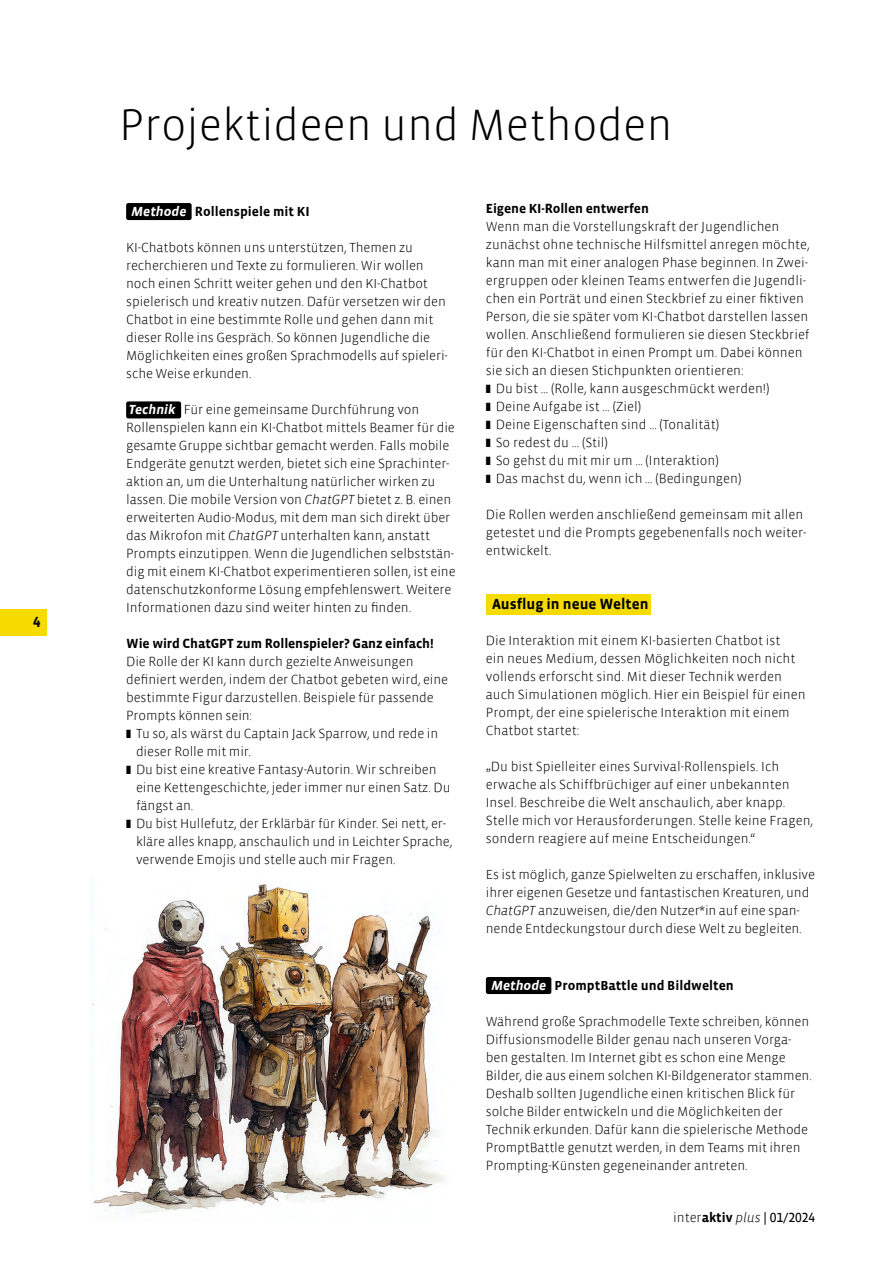
<style>
.page{position:relative;width:893px;height:1263px;background:#fff}
.page>*{position:absolute;margin:0;border:0;box-sizing:border-box;transform-origin:0 0}
.t1{font:300 45px "Vista Sans";color:#000}
.t2{font:700 15px "Vista Sans";color:#000}
.t3{font:700 15px "Vista Sans Alt";color:#000}
.t4{font:300 13.5px/18px "Vista Sans";letter-spacing:-.01em;color:#000}
.t5{font:700 13.5px "Vista Sans";letter-spacing:-.01em;color:#000}
.t6{font:13.5px "Vista Sans Alt Reg";color:#000}
.s1{font-style:italic;color:#fff}
.s2{font-weight:700;font-style:italic;color:#fff}
.s3{font-style:italic}
.s4{font-family:"Vista Sans";font-weight:300}
.s5{font-family:"Vista Sans";font-weight:700}
.s6{font-family:"Vista Sans Alt Light Ita"}
</style>
<div class="page">
<div style="left:126px;top:401px;width:55px;height:17px;background:#000;border-radius:2px"></div>
<div style="left:486px;top:977px;width:65px;height:17px;background:#000;border-radius:2px"></div>
<div style="left:126px;top:203px;width:66px;height:17px;background:#000;border-radius:2px"></div>
<div style="left:486px;top:595px;width:165px;height:20px;background:#f6db00"></div>
<div style="left:0;top:609px;width:47px;height:26px;background:#f6db00"></div>
<img style="left:92px;top:884px;width:353px;height:329px">
<p class="t3" style="left:33px;top:614px;width:9px">4</p>
<h1 class="t1" style="left:119px;top:102px;width:555px">Projektideen und Methoden</h1>
<p class="t5" style="left:132px;top:204px;width:180px"><span class="s1">Methode</span> Rollenspiele mit KI</p>
<p class="t4" style="left:126px;top:239px;width:323px">KI-Chatbots können uns unterstützen, Themen zu recherchieren und Texte zu formulieren. Wir wollen noch einen Schritt weiter gehen und den KI-Chatbot spielerisch und kreativ nutzen. Dafür versetzen wir den Chatbot in eine bestimmte Rolle und gehen dann mit dieser Rolle ins Gespräch. So können Jugendliche die Möglichkeiten eines großen Sprachmodells auf spieleri&shy;sche Weise erkunden.</p>
<p class="t4" style="left:126px;top:401px;width:331px"><span class="s2">Technik</span> Für eine gemeinsame Durchführung von Rollenspielen kann ein KI-Chatbot mittels Beamer für die gesamte Gruppe sichtbar gemacht werden. Falls mobile Endgeräte genutzt werden, bietet sich eine Sprachinter&shy;aktion an, um die Unterhaltung natürlicher wirken zu lassen. Die mobile Version von <span class="s3">ChatGPT</span> bietet z. B. einen erweiterten Audio-Modus, mit dem man sich direkt über das Mikrofon mit <span class="s3">ChatGPT</span> unterhalten kann, anstatt Prompts einzutippen. Wenn die Jugendlichen selbststän&shy;dig mit einem KI-Chatbot experimentieren sollen, ist eine datenschutzkonforme Lösung empfehlenswert. Weitere Informationen dazu sind weiter hinten zu finden.</p>
<p class="t5" style="left:126px;top:636px;width:309px">Wie wird ChatGPT zum Rollenspieler? Ganz einfach!</p>
<p class="t4" style="left:126px;top:653px;width:324px">Die Rolle der KI kann durch gezielte Anweisungen definiert werden, indem der Chatbot gebeten wird, eine bestimmte Figur darzustellen. Beispiele für passende Prompts können sein:</p>
<p class="t4" style="left:136px;top:725px;width:318px">Tu so, als wärst du Captain Jack Sparrow, und rede in dieser Rolle mit mir.<br>Du bist eine kreative Fantasy-Autorin. Wir schreiben eine Kettengeschichte, jeder immer nur einen Satz. Du fängst an.<br>Du bist Hullefutz, der Erklärbär für Kinder. Sei nett, er&shy;kläre alles knapp, anschaulich und in Leichter Sprache, verwende Emojis und stelle auch mir Fragen.</p>
<p class="t5" style="left:486px;top:202px;width:165px">Eigene KI-Rollen entwerfen</p>
<p class="t4" style="left:486px;top:218px;width:295px">Wenn man die Vorstellungskraft der Jugendlichen</p>
<p class="t4" style="left:486px;top:236px;width:325px">zunächst ohne technische Hilfsmittel anregen möchte,</p>
<p class="t4" style="left:486px;top:254px;width:324px">kann man mit einer analogen Phase beginnen. In Zwei-</p>
<p class="t4" style="left:486px;top:272px;width:322px">ergruppen oder kleinen Teams entwerfen die Jugendli-</p>
<p class="t4" style="left:486px;top:290px;width:320px">chen ein Porträt und einen Steckbrief zu einer fiktiven</p>
<p class="t4" style="left:486px;top:308px;width:324px">Person, die sie später vom KI-Chatbot darstellen lassen</p>
<p class="t4" style="left:486px;top:326px;width:325px">wollen. Anschließend formulieren sie diesen Steckbrief</p>
<p class="t4" style="left:486px;top:344px;width:318px">für den KI-Chatbot in einen Prompt um. Dabei können</p>
<p class="t4" style="left:486px;top:362px;width:259px">sie sich an diesen Stichpunkten orientieren:</p>
<p class="t4" style="left:496px;top:380px;width:275px">Du bist … (Rolle, kann ausgeschmückt werden!)</p>
<p class="t4" style="left:496px;top:398px;width:147px">Deine Aufgabe ist … (Ziel)</p>
<p class="t4" style="left:496px;top:416px;width:225px">Deine Eigenschaften sind … (Tonalität)</p>
<p class="t4" style="left:496px;top:434px;width:114px">So redest du … (Stil)</p>
<p class="t4" style="left:496px;top:452px;width:224px">So gehst du mit mir um … (Interaktion)</p>
<p class="t4" style="left:496px;top:470px;width:247px">Das machst du, wenn ich … (Bedingungen)</p>
<p class="t4" style="left:486px;top:506px;width:322px">Die Rollen werden anschließend gemeinsam mit allen getestet und die Prompts gegebenenfalls noch weiter&shy;entwickelt.</p>
<p class="t2" style="left:492px;top:597px;width:158px">Ausflug in neue Welten</p>
<p class="t4" style="left:486px;top:632px;width:321px">Die Interaktion mit einem KI-basierten Chatbot ist<br>ein neues Medium, dessen Möglichkeiten noch nicht vollends erforscht sind. Mit dieser Technik werden auch Simulationen möglich. Hier ein Beispiel für einen Prompt, der eine spielerische Interaktion mit einem Chatbot startet:</p>
<p class="t4" style="left:486px;top:758px;width:329px">„Du bist Spielleiter eines Survival-Rollenspiels. Ich erwache als Schiffbrüchiger auf einer unbekannten Insel. Beschreibe die Welt anschaulich, aber knapp.<br>Stelle mich vor Herausforderungen. Stelle keine Fragen, sondern reagiere auf meine Entscheidungen.“</p>
<p class="t4" style="left:486px;top:866px;width:331px">Es ist möglich, ganze Spielwelten zu erschaffen, inklusive ihrer eigenen Gesetze und fantastischen Kreaturen, und <span class="s3">ChatGPT</span> anzuweisen, die/den Nutzer*in auf eine span&shy;nende Entdeckungstour durch diese Welt zu begleiten.</p>
<p class="t5" style="left:491px;top:979px;width:244px"><span class="s1">Methode</span> PromptBattle und Bildwelten</p>
<p class="t4" style="left:486px;top:1013px;width:328px">Während große Sprachmodelle Texte schreiben, können Diffusionsmodelle Bilder genau nach unseren Vorga&shy;ben gestalten. Im Internet gibt es schon eine Menge Bilder, die aus einem solchen KI-Bildgenerator stammen.<br>Deshalb sollten Jugendliche einen kritischen Blick für solche Bilder entwickeln und die Möglichkeiten der Technik erkunden. Dafür kann die spielerische Methode PromptBattle genutzt werden, in dem Teams mit ihren Prompting-Künsten gegeneinander antreten.</p>
<p class="t6" style="left:673px;top:1211px;width:144px"><span class="s4">inter</span><span class="s5">aktiv</span> <span class="s6">plus</span> | 01/2024</p>
</div>
